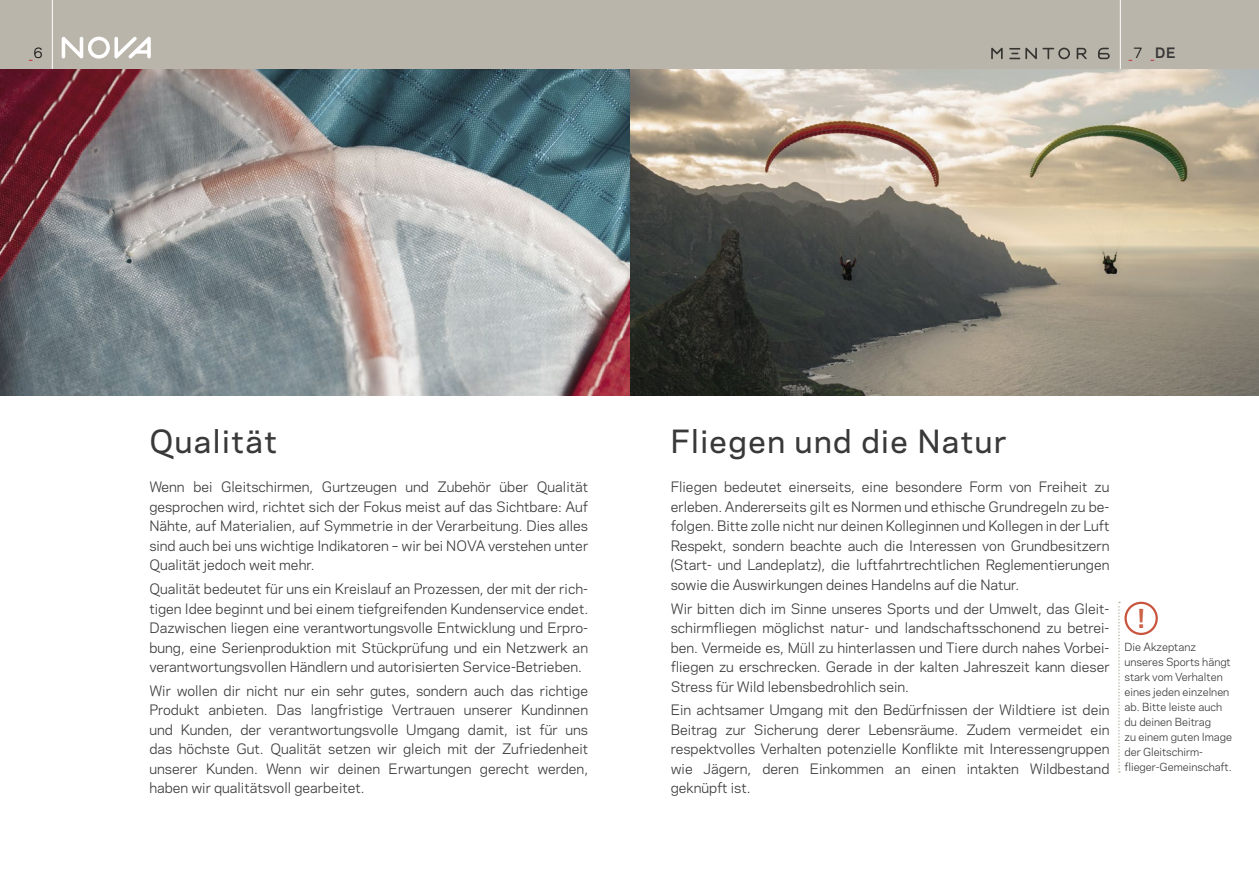
<style>
.page{position:relative;width:1259px;height:893px;background:#fff}
.page>*{position:absolute;margin:0;border:0;box-sizing:border-box;transform-origin:0 0}
.t1{font:500 30px "Galaxie Polaris";letter-spacing:.05em;color:#393939}
.t2{font:700 24.45px "Galaxie Polaris";color:#cc6246}
.t3{font:13.5px/19.5px "Galaxie Polaris";color:#393939;text-align:justify}
.t4{font:13.5px "Galaxie Polaris";color:#c1212c}
.t5{font:10.5px/15px "Galaxie Polaris";color:#393939}
.s1{color:#000}
.s2{font-weight:700;color:#393939}
</style>
<div class="page">
<div style="left:0;top:0;width:1259px;height:69px;background:#bab5ab"></div>
<hr style="left:1120px;top:0;width:1px;height:69px;background:#fff">
<hr style="left:52px;top:0;width:1px;height:69px;background:#fff">
<svg style="left:62px;top:37px;width:89px;height:22px"></svg>
<svg style="left:991px;top:48px;width:95px;height:11px"></svg>
<svg style="left:1098px;top:48px;width:11px;height:11px"></svg>
<img style="left:0;top:69px;width:1259px;height:327px">
<svg style="left:1118px;top:602px;width:2px;height:171px"></svg>
<div style="left:1124px;top:602px;width:33px;height:33px;border:2px solid #c9553f;border-radius:50%"></div>
<p class="t4" style="left:29px;top:43px;width:16px">_<span class="s1">6</span></p>
<p class="t4" style="left:1128px;top:43px;width:49px">_<span class="s1">7</span> _<span class="s2">DE</span></p>
<h1 class="t1" style="left:149px;top:419px;width:129px">Qualität</h1>
<p class="t3" style="left:149px;top:477px;width:440px">Wenn bei Gleitschirmen, Gurtzeugen und Zubehör über Qualität gesprochen wird, richtet sich der Fokus meist auf das Sichtbare: Auf Nähte, auf Materialien, auf Symmetrie in der Verarbeitung. Dies alles sind auch bei uns wichtige Indikatoren – wir bei NOVA verstehen unter Qualität jedoch weit mehr.</p>
<p class="t3" style="left:149px;top:578px;width:440px">Qualität bedeutet für uns ein Kreislauf an Prozessen, der mit der rich&shy;tigen Idee beginnt und bei einem tiefgreifenden Kundenservice endet.<br>Dazwischen liegen eine verantwortungsvolle Entwicklung und Erpro&shy;bung, eine Serienproduktion mit Stückprüfung und ein Netzwerk an verantwortungsvollen Händlern und autorisierten Service-Betrieben.</p>
<p class="t3" style="left:149px;top:680px;width:440px">Wir wollen dir nicht nur ein sehr gutes, sondern auch das richtige Produkt anbieten. Das langfristige Vertrauen unserer Kundinnen und Kunden, der verantwortungsvolle Umgang damit, ist für uns das höchste Gut. Qualität setzen wir gleich mit der Zufriedenheit unserer Kunden. Wenn wir deinen Erwartungen gerecht werden, haben wir qualitätsvoll gearbeitet.</p>
<h1 class="t1" style="left:670px;top:419px;width:337px">Fliegen und die Natur</h1>
<p class="t3" style="left:670px;top:477px;width:440px">Fliegen bedeutet einerseits, eine besondere Form von Freiheit zu erleben. Andererseits gilt es Normen und ethische Grundregeln zu be&shy;folgen. Bitte zolle nicht nur deinen Kolleginnen und Kollegen in der Luft Respekt, sondern beachte auch die Interessen von Grundbesitzern (Start- und Landeplatz), die luftfahrtrechtlichen Reglementierungen sowie die Auswirkungen deines Handelns auf die Natur.</p>
<p class="t3" style="left:670px;top:598px;width:440px">Wir bitten dich im Sinne unseres Sports und der Umwelt, das Gleit&shy;schirmfliegen möglichst natur- und landschaftsschonend zu betrei&shy;ben. Vermeide es, Müll zu hinterlassen und Tiere durch nahes Vorbei&shy;fliegen zu erschrecken. Gerade in der kalten Jahreszeit kann dieser Stress für Wild lebensbedrohlich sein.</p>
<p class="t3" style="left:670px;top:700px;width:440px">Ein achtsamer Umgang mit den Bedürfnissen der Wildtiere ist dein Beitrag zur Sicherung derer Lebensräume. Zudem vermeidet ein respektvolles Verhalten potenzielle Konflikte mit Interessengruppen wie Jägern, deren Einkommen an einen intakten Wildbestand geknüpft ist.</p>
<h2 class="t2" style="left:1137px;top:600px;width:8px">!</h2>
<p class="t5" style="left:1124px;top:639px;width:109px">Die Akzeptanz unseres Sports hängt stark vom Verhalten eines jeden einzelnen ab. Bitte leiste auch du deinen Beitrag<br>zu einem guten Image der Gleitschirm&shy;flieger-Gemeinschaft.</p>
</div>
